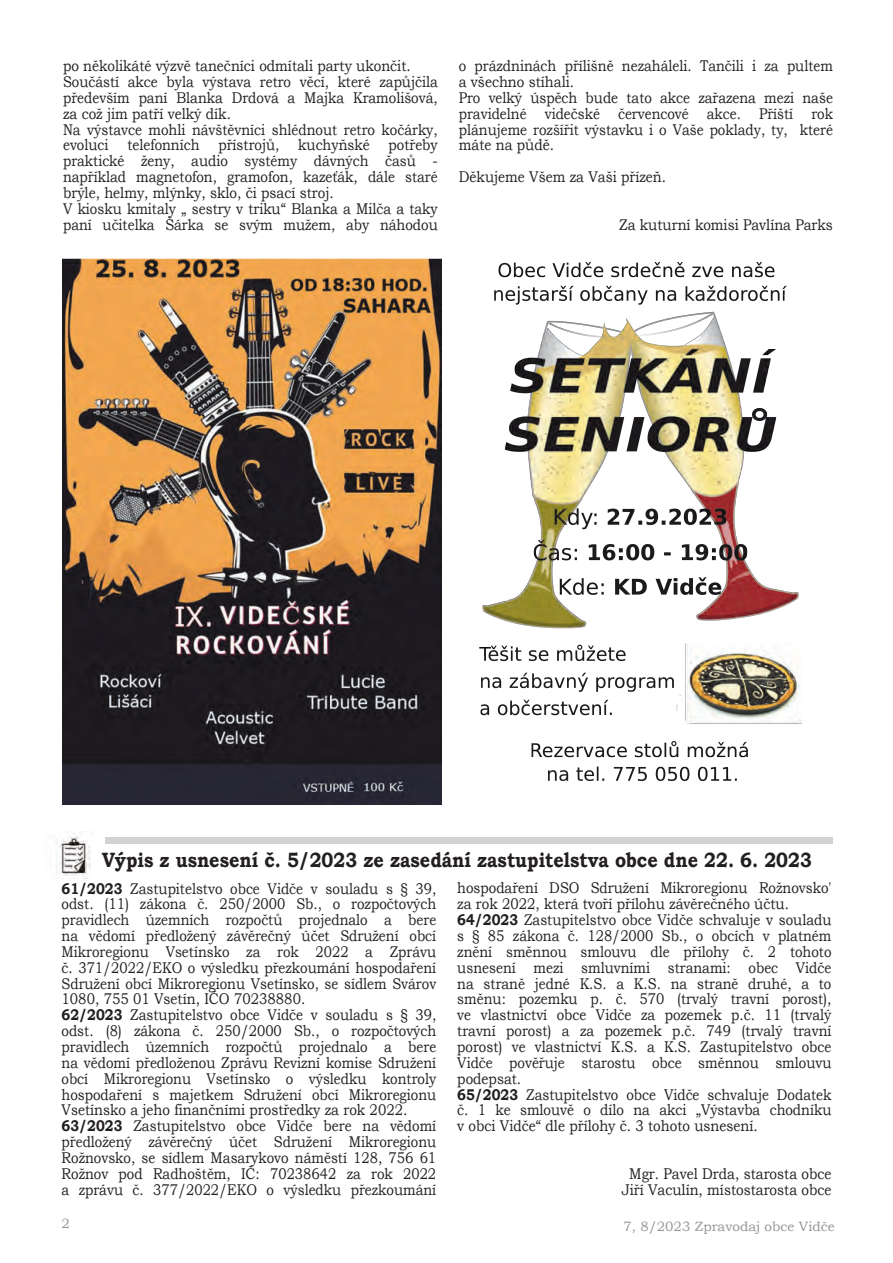
<style>
.page{position:relative;width:893px;height:1263px;background:#fff}
.page>*{position:absolute;margin:0;border:0;box-sizing:border-box;transform-origin:0 0}
.t1{font:700 20.7px "Bookman Old Style";color:#231f20;scale:.87 1}
.t2{font:15.45px/15.9px "Bookman Old Style";color:#231f20;scale:.86 1}
.t3{font:15.45px/15.9px "Bookman Old Style";color:#231f20;text-align:center;scale:.87 1}
.t4{font:13.5px "Bookman Old Style";color:#939598}
.s1{font-weight:700}
</style>
<div class="page">
<div style="left:105px;top:837px;width:728px;height:6px;background:#d1d2d4"></div>
<img style="left:56px;top:833px;width:34px;height:45px">
<img style="left:439px;top:258px;width:363px;height:547px">
<img style="left:62px;top:258px;width:379px;height:546px">
<p class="t3" style="left:63px;top:58px;width:432px;text-align:left">po několikáté výzvě tanečníci odmítali party ukončit.<br>Součástí akce byla výstava retro věcí, které zapůjčila především paní Blanka Drdová a Majka Kramolišová, za což jim patří velký dík.<br>Na výstavce mohli návštěvníci shlédnout retro kočárky, evoluci telefonních přístrojů, kuchyňské potřeby praktické ženy, audio systémy dávných časů - například magnetofon, gramofon, kazeťák, dále staré brýle, helmy, mlýnky, sklo, či psací stroj.<br>V kiosku kmitaly „ sestry v triku“ Blanka a Milča a taky paní učitelka Šárka se svým mužem, aby náhodou</p>
<p class="t2" style="left:459px;top:58px;width:437px">o prázdninách přílišně nezaháleli. Tančili i za pultem a všechno stíhali.<br>Pro velký úspěch bude tato akce zařazena mezi naše pravidelné videčské červencové akce. Příští rok plánujeme rozšířit výstavku i o Vaše poklady, ty, které máte na půdě.</p>
<p class="t3" style="left:459px;top:169px;width:240px">Děkujeme Všem za Vaši přízeň.</p>
<p class="t3" style="left:619px;top:216px;width:247px">Za kuturní komisi Pavlína Parks</p>
<h1 class="t1" style="left:102px;top:845px;width:817px">Výpis z usnesení č. 5/2023 ze zasedání zastupitelstva obce dne 22. 6. 2023</h1>
<p class="t2" style="left:62px;top:880px;width:437px"><span class="s1">61/2023</span> Zastupitelstvo obce Vidče v souladu s § 39, odst. (11) zákona č. 250/2000 Sb., o rozpočtových pravidlech územních rozpočtů projednalo a bere na vědomí předložený závěrečný účet Sdružení obcí Mikroregionu Vsetínsko za rok 2022 a Zprávu č. 371/2022/EKO o výsledku přezkoumání hospodaření Sdružení obcí Mikroregionu Vsetínsko, se sídlem Svárov 1080, 755 01 Vsetín, IČO 70238880.<br><span class="s1">62/2023</span> Zastupitelstvo obce Vidče v souladu s § 39, odst. (8) zákona č. 250/2000 Sb., o rozpočtových pravidlech územních rozpočtů projednalo a bere na vědomí předloženou Zprávu Revizní komise Sdružení obcí Mikroregionu Vsetínsko o výsledku kontroly hospodaření s majetkem Sdružení obcí Mikroregionu Vsetínsko a jeho finančními prostředky za rok 2022.<br><span class="s1">63/2023</span> Zastupitelstvo obce Vidče bere na vědomí předložený závěrečný účet Sdružení Mikroregionu Rožnovsko, se sídlem Masarykovo náměstí 128, 756 61<br>Rožnov pod Radhoštěm, IČ: 70238642 za rok 2022 a zprávu č. 377/2022/EKO o výsledku přezkoumání</p>
<p class="t2" style="left:457px;top:880px;width:437px">hospodaření DSO Sdružení Mikroregionu Rožnovsko' za rok 2022, která tvoří přílohu závěrečného účtu.<br><span class="s1">64/2023</span> Zastupitelstvo obce Vidče schvaluje v souladu s § 85 zákona č. 128/2000 Sb., o obcích v platném znění směnnou smlouvu dle přílohy č. 2 tohoto usnesení mezi smluvními stranami: obec Vidče na straně jedné K.S. a K.S. na straně druhé, a to směnu: pozemku p. č. 570 (trvalý travní porost), ve vlastnictví obce Vidče za pozemek p.č. 11 (trvalý travní porost) a za pozemek p.č. 749 (trvalý travní porost) ve vlastnictví K.S. a K.S. Zastupitelstvo obce Vidče pověřuje starostu obce směnnou smlouvu podepsat.<br><span class="s1">65/2023</span> Zastupitelstvo obce Vidče schvaluje Dodatek č. 1 ke smlouvě o dílo na akci „Výstavba chodníku v obci Vidče“ dle přílohy č. 3 tohoto usnesení.</p>
<p class="t3" style="left:622px;top:1165px;width:243px">Mgr. Pavel Drda, starosta obce<br>Jiří Vaculín, místostarosta obce</p>
<p class="t4" style="left:61px;top:1215px;width:10px">2</p>
<p class="t4" style="left:623px;top:1218px;width:213px">7, 8/2023 Zpravodaj obce Vidče</p>
</div>
